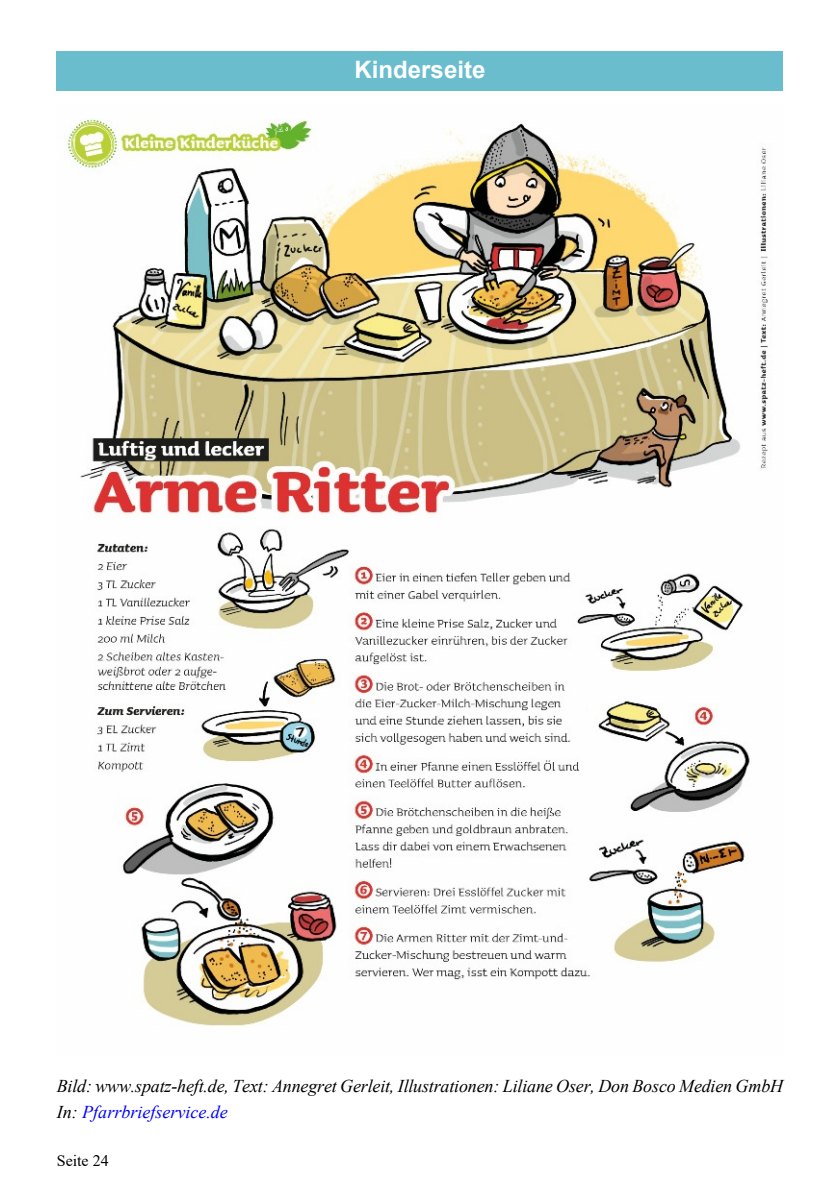
<style>
.page{position:relative;width:840px;height:1191px;background:#fff}
.page>*{position:absolute;margin:0;border:0;box-sizing:border-box;transform-origin:0 0}
.t1{font:700 24px "Arial";color:#fff}
.t2{font:italic 18px/26px "Times New Roman";letter-spacing:-.01em;color:#000}
.t3{font:16px "Times New Roman";color:#000}
.s1{color:#00f}
</style>
<div class="page">
<img style="left:64px;top:119px;width:704px;height:908px">
<div style="left:57px;top:51px;width:725px;height:39px;background:#69bdcd"></div>
<h1 class="t1" style="left:354px;top:61px;width:132px">Kinderseite</h1>
<p class="t2" style="left:57px;top:1075px;width:727px">Bild: www.spatz-heft.de, Text: Annegret Gerleit, Illustrationen: Liliane Oser, Don Bosco Medien GmbH<br>In: <span class="s1">Pfarrbriefservice.de</span></p>
<p class="t3" style="left:57px;top:1155px;width:53px">Seite 24</p>
</div>
